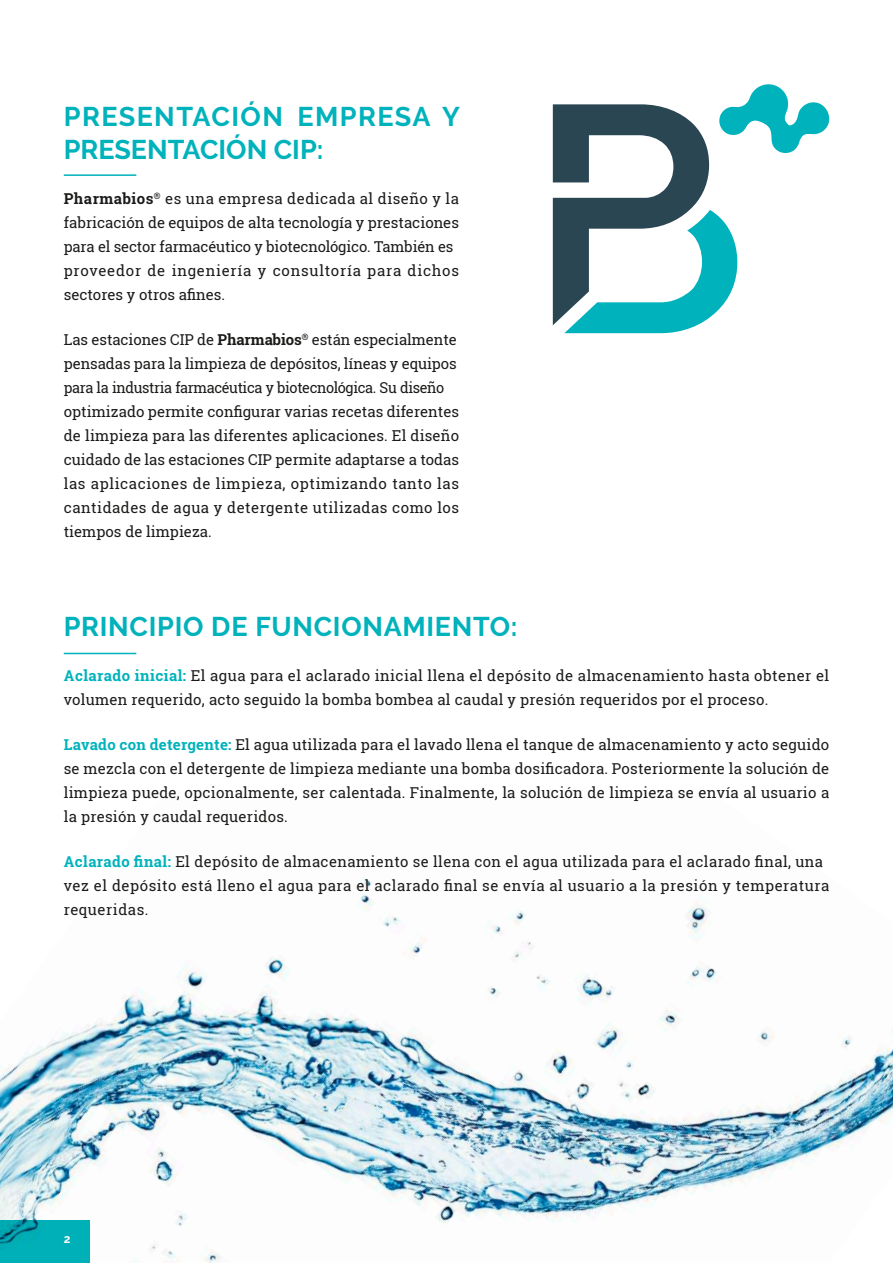
<style>
.page{position:relative;width:893px;height:1263px;background:#fff}
.page>*{position:absolute;margin:0;border:0;box-sizing:border-box;transform-origin:0 0}
.t1{font:700 27px/33px "Raleway";letter-spacing:.025em;color:#00b2bb}
.t2{font:15px/24px "Roboto Slab";letter-spacing:.015em;color:#1b1b1a}
.t3{font:15px/24px "Roboto Slab";letter-spacing:.035em;color:#1b1b1a}
.t4{font:700 12px "Raleway";color:#fff}
.s1{font-weight:700}
.s2{font-weight:700;color:#00b2bb}
</style>
<div class="page">
<img style="left:0;top:878px;width:893px;height:385px">
<div style="left:0;top:1220px;width:89px;height:43px;background:#00b2bb"></div>
<svg style="left:553px;top:84px;width:277px;height:249px"></svg>
<hr style="left:64px;top:174px;width:72px;height:2px;background:#00b2bb">
<hr style="left:64px;top:653px;width:72px;height:1px;background:#00b2bb">
<h1 class="t1" style="left:64px;top:100px;width:398px">PRESENTACIÓN EMPRESA Y<br>PRESENTACIÓN CIP:</h1>
<p class="t2" style="left:64px;top:186px;width:397px"><span class="s1">Pharmabios</span><sup>®</sup> es una empresa dedicada al diseño y la fabricación de equipos de alta tecnología y prestaciones para el sector farmacéutico y biotecnológico. También es proveedor de ingeniería y consultoría para dichos sectores y otros afines.</p>
<p class="t2" style="left:64px;top:327px;width:397px">Las estaciones CIP de <span class="s1">Pharmabios</span><sup>®</sup> están especialmente pensadas para la limpieza de depósitos, líneas y equipos para la industria farmacéutica y biotecnológica. Su diseño optimizado permite configurar varias recetas diferentes de limpieza para las diferentes aplicaciones. El diseño cuidado de las estaciones CIP permite adaptarse a todas las aplicaciones de limpieza, optimizando tanto las cantidades de agua y detergente utilizadas como los tiempos de limpieza.</p>
<h1 class="t1" style="left:64px;top:610px;width:455px">PRINCIPIO DE FUNCIONAMIENTO:</h1>
<p class="t2" style="left:64px;top:664px;width:767px"><span class="s2">Aclarado inicial:</span> El agua para el aclarado inicial llena el depósito de almacenamiento hasta obtener el volumen requerido, acto seguido la bomba bombea al caudal y presión requeridos por el proceso.</p>
<p class="t2" style="left:64px;top:733px;width:767px;text-align:justify"><span class="s2">Lavado con detergente:</span> El agua utilizada para el lavado llena el tanque de almacenamiento y acto seguido se mezcla con el detergente de limpieza mediante una bomba dosificadora. Posteriormente la solución de limpieza puede, opcionalmente, ser calentada. Finalmente, la solución de limpieza se envía al usuario a la presión y caudal requeridos.</p>
<p class="t3" style="left:64px;top:850px;width:767px"><span class="s2">Aclarado final:</span> El depósito de almacenamiento se llena con el agua utilizada para el aclarado final, una vez el depósito está lleno el agua para el aclarado final se envía al usuario a la presión y temperatura requeridas.</p>
<p class="t4" style="left:64px;top:1232px;width:8px">2</p>
</div>
